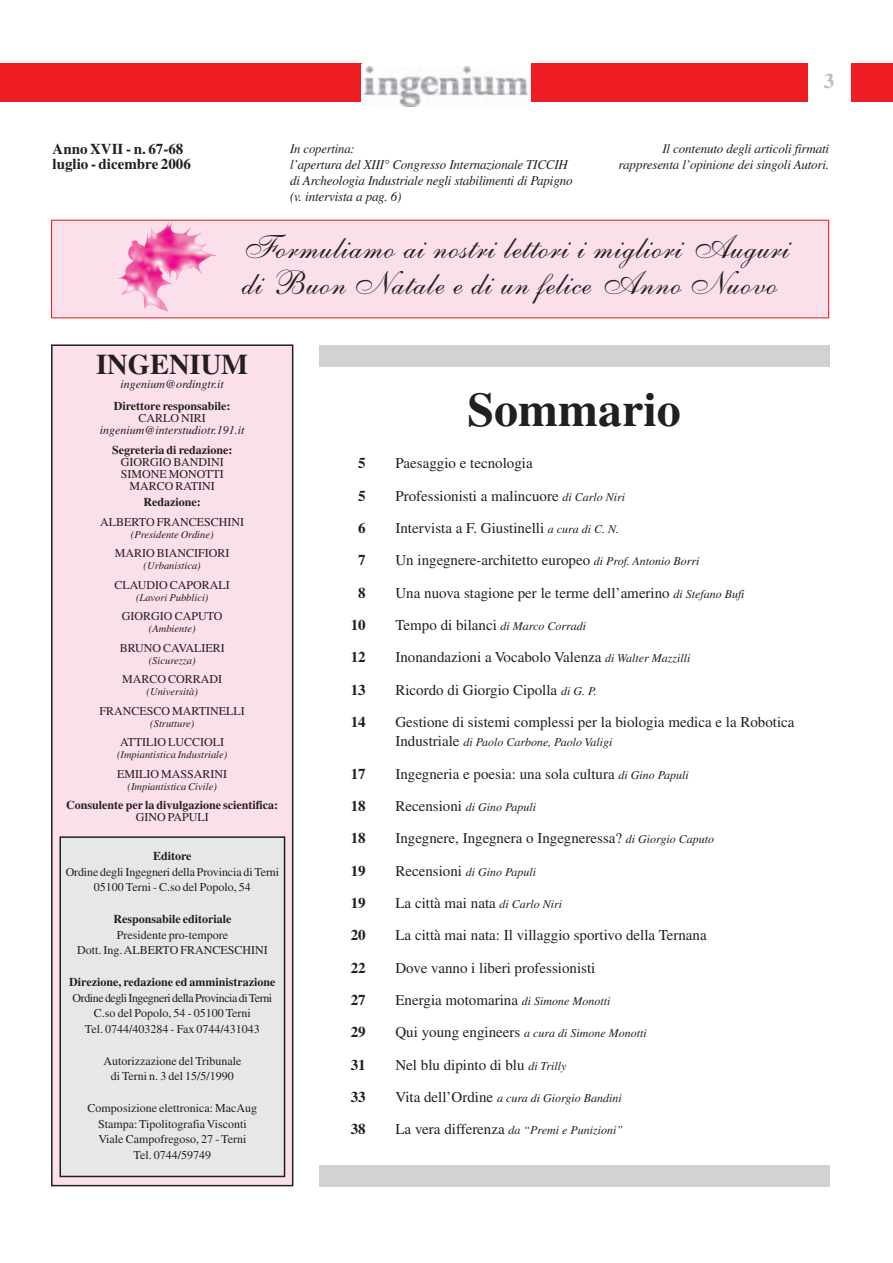
<style>
.page{position:relative;width:893px;height:1263px;background:#fff}
.page>*{position:absolute;margin:0;border:0;box-sizing:border-box;transform-origin:0 0}
.t1{font:700 48px "Times";color:#231f20}
.t2{font:32.55px/36.9px "Shelley Allegro BT";letter-spacing:.03em;color:#231f20}
.t3{font:700 28.5px "Times";color:#231f20}
.t4{font:700 21px "Times";color:#bcbdc0}
.t5{font:15px "Times";color:#231f20}
.t6{font:700 15px/15px "Times";color:#231f20}
.t7{font:italic 13.5px/16.2px "Times";letter-spacing:-.015em;color:#231f20}
.t8{font:italic 13.2px/15.8px "Times";letter-spacing:-.015em;color:#231f20;text-align:right}
.t9{font:12px/15.8px "Times";color:#231f20;text-align:center}
.t10{font:italic 12px "Times";color:#231f20}
.t11{font:700 12px "Times";color:#231f20}
.t12{font:12px/15.8px "Times";letter-spacing:-.035em;color:#231f20;text-align:center}
.t13{font:italic 10.5px "Times";color:#231f20}
.s1{font-style:italic;font-size:12px}
.s2{font-style:normal;font-size:15px}
</style>
<div class="page">
<div style="left:0;top:64px;width:361px;height:38px;background:#ee1d23"></div>
<img style="left:362px;top:67px;width:167px;height:40px">
<div style="left:531px;top:64px;width:277px;height:38px;background:#ee1d23"></div>
<div style="left:850px;top:64px;width:43px;height:38px;background:#ee1d23"></div>
<div style="left:319px;top:1165px;width:510px;height:21px;background:#d1d2d4"></div>
<div style="left:52px;top:345px;width:241px;height:840px;background:#fbdfeb"></div>
<div style="left:51px;top:344px;width:242px;height:842px;border:2px solid #231f20"></div>
<div style="left:319px;top:345px;width:510px;height:21px;background:#d1d2d4"></div>
<div style="left:60px;top:837px;width:225px;height:339px;background:#e6e7e9"></div>
<div style="left:59px;top:836px;width:226px;height:341px;border:2px solid #231f20"></div>
<div style="left:52px;top:220px;width:777px;height:98px;background:#fbdfeb"></div>
<div style="left:51px;top:220px;width:778px;height:98px;border:1px solid #ee1d23"></div>
<img style="left:117px;top:222px;width:100px;height:90px">
<p class="t6" style="left:53px;top:143px;width:140px">Anno XVII - n. 67-68 luglio - dicembre 2006</p>
<p class="t8" style="left:290px;top:142px;width:66px">In copertina:</p>
<p class="t7" style="left:290px;top:158px;width:284px">l’apertura del XIII° Congresso Internazionale TICCIH di Archeologia Industriale negli stabilimenti di Papigno (v. intervista a pag. 6)</p>
<h3 class="t4" style="left:824px;top:74px;width:12px">3</h3>
<p class="t8" style="left:619px;top:142px;width:212px">Il contenuto degli articoli firmati rappresenta l’opinione dei singoli Autori.</p>
<h2 class="t2" style="left:242px;top:233px;width:549px">Formuliamo ai nostri lettori i migliori Auguri di Buon Natale e di un felice Anno Nuovo</h2>
<h3 class="t3" style="left:96px;top:355px;width:153px">INGENIUM</h3>
<p class="t10" style="left:120px;top:380px;width:105px">ingenium@ordingtr.it</p>
<p class="t11" style="left:114px;top:402px;width:118px">Direttore responsabile:</p>
<p class="t9" style="left:139px;top:412px;width:69px">CARLO NIRI</p>
<p class="t10" style="left:100px;top:426px;width:146px">ingenium@interstudiotr.191.it</p>
<p class="t11" style="left:112px;top:446px;width:122px">Segreteria di redazione:</p>
<p class="t9" style="left:121px;top:457px;width:104px;line-height:12px">GIORGIO BANDINI<br>SIMONE MONOTTI<br>MARCO RATINI</p>
<p class="t11" style="left:144px;top:498px;width:59px">Redazione:</p>
<p class="t9" style="left:100px;top:515px;width:145px">ALBERTO FRANCESCHINI</p>
<p class="t13" style="left:131px;top:531px;width:84px">(Presidente Ordine)</p>
<p class="t9" style="left:115px;top:546px;width:116px">MARIO BIANCIFIORI</p>
<p class="t13" style="left:144px;top:562px;width:59px">(Urbanistica)</p>
<p class="t9" style="left:114px;top:578px;width:117px">CLAUDIO CAPORALI</p>
<p class="t13" style="left:136px;top:594px;width:74px">(Lavori Pubblici)</p>
<p class="t9" style="left:122px;top:609px;width:102px">GIORGIO CAPUTO</p>
<p class="t13" style="left:149px;top:625px;width:48px">(Ambiente)</p>
<p class="t9" style="left:120px;top:641px;width:107px">BRUNO CAVALIERI</p>
<p class="t13" style="left:149px;top:657px;width:48px">(Sicurezza)</p>
<p class="t9" style="left:122px;top:672px;width:102px">MARCO CORRADI</p>
<p class="t13" style="left:147px;top:688px;width:53px">(Università)</p>
<p class="t9" style="left:100px;top:704px;width:147px">FRANCESCO MARTINELLI</p>
<p class="t13" style="left:150px;top:720px;width:45px">(Strutture)</p>
<p class="t9" style="left:120px;top:735px;width:106px">ATTILIO LUCCIOLI</p>
<p class="t13" style="left:117px;top:751px;width:112px">(Impiantistica Industriale)</p>
<p class="t9" style="left:117px;top:767px;width:112px">EMILIO MASSARINI</p>
<p class="t13" style="left:128px;top:783px;width:91px">(Impiantistica Civile)</p>
<p class="t11" style="left:66px;top:801px;width:213px">Consulente per la divulgazione scientifica:</p>
<p class="t9" style="left:136px;top:810px;width:74px">GINO PAPULI</p>
<p class="t11" style="left:153px;top:852px;width:40px">Editore</p>
<p class="t9" style="left:66px;top:865px;width:215px">Ordine degli Ingegneri della Provincia di Terni<br>05100 Terni - C.so del Popolo, 54</p>
<p class="t11" style="left:113px;top:915px;width:120px">Responsabile editoriale</p>
<p class="t9" style="left:77px;top:928px;width:192px">Presidente pro-tempore<br>Dott. Ing. ALBERTO FRANCESCHINI</p>
<p class="t11" style="left:69px;top:978px;width:208px">Direzione, redazione ed amministrazione</p>
<p class="t12" style="left:73px;top:991px;width:201px">Ordine degli Ingegneri della Provincia di Terni<br>C.so del Popolo, 54 - 05100 Terni<br>Tel. 0744/403284 - Fax 0744/431043</p>
<p class="t9" style="left:103px;top:1054px;width:139px">Autorizzazione del Tribunale di Terni n. 3 del 15/5/1990</p>
<p class="t9" style="left:88px;top:1101px;width:171px">Composizione elettronica: MacAug<br>Stampa: Tipolitografia Visconti<br>Viale Campofregoso, 27 - Terni<br>Tel. 0744/59749</p>
<h1 class="t1" style="left:467px;top:393px;width:215px">Sommario</h1>
<p class="t6" style="left:358px;top:457px;width:9px">5</p>
<p class="t5" style="left:395px;top:458px;width:139px">Paesaggio e tecnologia</p>
<p class="t6" style="left:358px;top:489px;width:9px">5</p>
<p class="t5" style="left:395px;top:490px;width:231px">Professionisti a malincuore <span class="s1">di Carlo Niri</span></p>
<p class="t6" style="left:358px;top:522px;width:9px">6</p>
<p class="t5" style="left:395px;top:523px;width:225px">Intervista a F. Giustinelli <span class="s1">a cura di C. N.</span></p>
<p class="t6" style="left:358px;top:554px;width:9px">7</p>
<p class="t5" style="left:395px;top:555px;width:306px">Un ingegnere-architetto europeo <span class="s1">di Prof. Antonio Borri</span></p>
<p class="t6" style="left:358px;top:586px;width:9px">8</p>
<p class="t5" style="left:395px;top:587px;width:351px">Una nuova stagione per le terme dell’amerino <span class="s1">di Stefano Bufi</span></p>
<p class="t6" style="left:351px;top:619px;width:16px">10</p>
<p class="t5" style="left:395px;top:620px;width:192px">Tempo di bilanci <span class="s1">di Marco Corradi</span></p>
<p class="t6" style="left:351px;top:651px;width:16px">12</p>
<p class="t5" style="left:395px;top:652px;width:296px">Inonandazioni a Vocabolo Valenza <span class="s1">di Walter Mazzilli</span></p>
<p class="t6" style="left:351px;top:683px;width:16px">13</p>
<p class="t5" style="left:395px;top:684px;width:203px">Ricordo di Giorgio Cipolla <span class="s1">di G. P.</span></p>
<p class="t6" style="left:351px;top:716px;width:16px">14</p>
<p class="t5" style="left:395px;top:717px;width:401px">Gestione di sistemi complessi per la biologia medica e la Robotica</p>
<p class="t10" style="left:395px;top:738px;width:219px"><span class="s2">Industriale</span> di Paolo Carbone, Paolo Valigi</p>
<p class="t6" style="left:351px;top:768px;width:16px">17</p>
<p class="t5" style="left:395px;top:768px;width:295px">Ingegneria e poesia: una sola cultura <span class="s1">di Gino Papuli</span></p>
<p class="t6" style="left:351px;top:800px;width:16px">18</p>
<p class="t10" style="left:395px;top:803px;width:142px"><span class="s2">Recensioni</span> di Gino Papuli</p>
<p class="t6" style="left:351px;top:832px;width:16px">18</p>
<p class="t5" style="left:395px;top:833px;width:320px">Ingegnere, Ingegnera o Ingegneressa? <span class="s1">di Giorgio Caputo</span></p>
<p class="t6" style="left:351px;top:865px;width:16px">19</p>
<p class="t10" style="left:395px;top:868px;width:142px"><span class="s2">Recensioni</span> di Gino Papuli</p>
<p class="t6" style="left:351px;top:897px;width:16px">19</p>
<p class="t5" style="left:395px;top:898px;width:168px">La città mai nata <span class="s1">di Carlo Niri</span></p>
<p class="t6" style="left:351px;top:929px;width:16px">20</p>
<p class="t5" style="left:395px;top:930px;width:313px">La città mai nata: Il villaggio sportivo della Ternana</p>
<p class="t6" style="left:351px;top:962px;width:16px">22</p>
<p class="t5" style="left:395px;top:962px;width:201px">Dove vanno i liberi professionisti</p>
<p class="t6" style="left:351px;top:994px;width:16px">27</p>
<p class="t5" style="left:395px;top:995px;width:217px">Energia motomarina <span class="s1">di Simone Monotti</span></p>
<p class="t6" style="left:351px;top:1026px;width:16px">29</p>
<p class="t10" style="left:395px;top:1029px;width:253px"><span class="s2">Qui young engineers</span> a cura di Simone Monotti</p>
<p class="t6" style="left:351px;top:1059px;width:16px">31</p>
<p class="t5" style="left:395px;top:1059px;width:173px">Nel blu dipinto di blu <span class="s1">di Trilly</span></p>
<p class="t6" style="left:351px;top:1091px;width:16px">33</p>
<p class="t10" style="left:395px;top:1094px;width:228px"><span class="s2">Vita dell’Ordine</span> a cura di Giorgio Bandini</p>
<p class="t6" style="left:351px;top:1123px;width:16px">38</p>
<p class="t10" style="left:395px;top:1126px;width:229px"><span class="s2">La vera differenza</span> da “Premi e Punizioni”</p>
</div>
